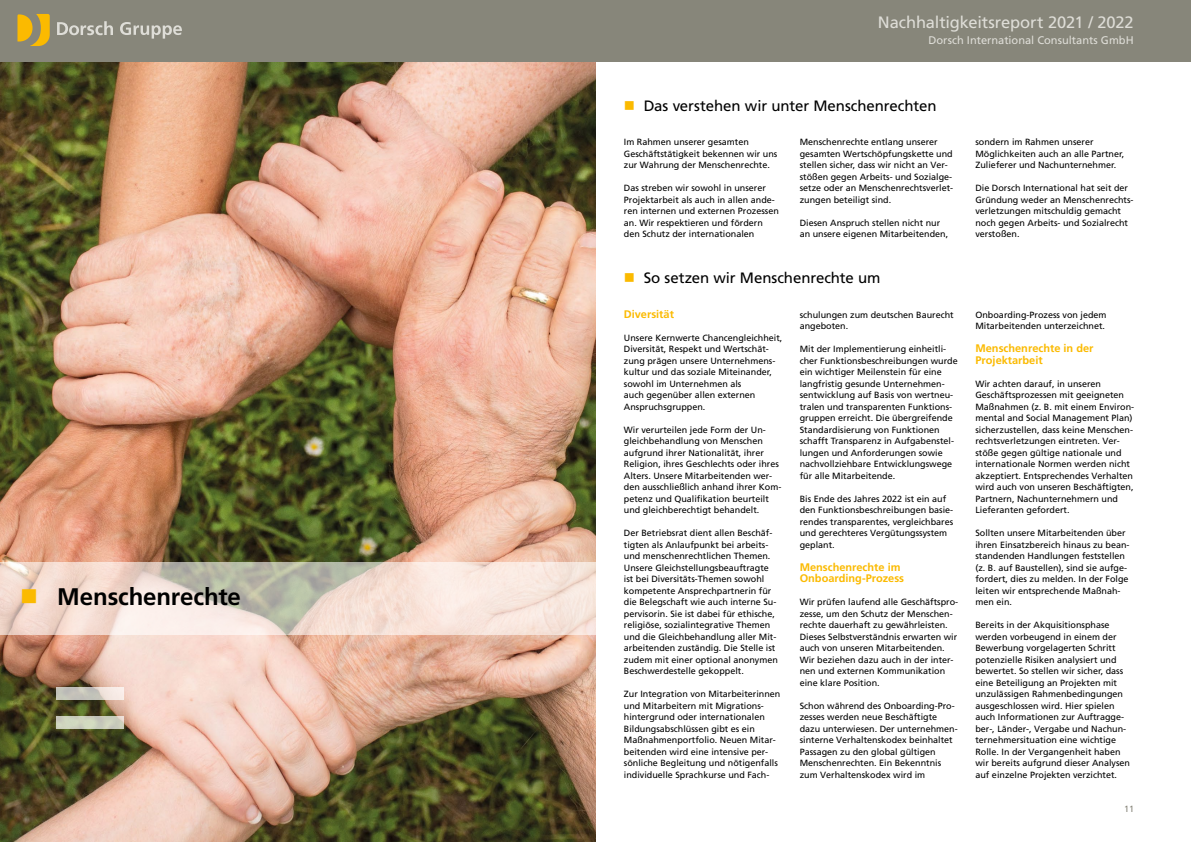
<style>
.page{position:relative;width:1191px;height:842px;background:#fff}
.page>*{position:absolute;margin:0;border:0;box-sizing:border-box;transform-origin:0 0}
.t1{font:700 24px "Frutiger LT Std";letter-spacing:-.005em;color:#000}
.t2{font:16.5px "Frutiger LT Std";letter-spacing:-.01em;color:#deddd7}
.t3{font:15px "Frutiger LT Std";letter-spacing:-.005em;color:#000}
.t4{font:11.1px "Frutiger LT Std";color:#deddd7}
.t5{font:700 11px/11.5px "Frutiger LT Std";color:#fbba00}
.t6{font:9px/11.5px "Frutiger LT Std";color:#000}
.t7{font:9px "Frutiger LT Std";color:#87867a}
</style>
<div class="page">
<div style="left:0;top:0;width:1191px;height:62px;background:#87867a"></div>
<svg style="left:17px;top:14px;width:33px;height:32px"></svg>
<svg style="left:57px;top:21px;width:56px;height:14px"></svg>
<svg style="left:120px;top:22px;width:62px;height:17px"></svg>
<img style="left:0;top:62px;width:595px;height:780px">
<svg style="left:0;top:562px;width:595px;height:73px;background:#e9d9cf"></svg>
<svg style="left:57px;top:687px;width:67px;height:12px"></svg>
<svg style="left:57px;top:716px;width:67px;height:12px"></svg>
<svg style="left:22px;top:589px;width:14px;height:14px"></svg>
<h1 class="t1" style="left:57px;top:583px;width:185px">Menschenrechte</h1>
<h2 class="t2" style="left:878px;top:13px;width:257px">Nachhaltigkeitsreport 2021 / 2022</h2>
<p class="t4" style="left:928px;top:34px;width:207px">Dorsch International Consultants GmbH</p>
<h3 class="t3" style="left:643px;top:97px;width:294px">Das verstehen wir unter Menschenrechten</h3>
<p class="t6" style="left:799px;top:136px;width:155px">Menschenrechte entlang unserer gesamten Wertschöpfungskette und stellen sicher, dass wir nicht an Ver&shy;stößen gegen Arbeits- und Sozialge&shy;setze oder an Menschenrechtsverlet&shy;zungen beteiligt sind.</p>
<p class="t6" style="left:799px;top:217px;width:150px">Diesen Anspruch stellen nicht nur an unsere eigenen Mitarbeitenden,</p>
<p class="t6" style="left:624px;top:136px;width:155px">Im Rahmen unserer gesamten<br>Geschäftstätigkeit bekennen wir uns zur Wahrung der Menschenrechte.</p>
<p class="t6" style="left:624px;top:182px;width:157px">Das streben wir sowohl in unserer Projektarbeit als auch in allen ande&shy;ren internen und externen Prozessen an. Wir respektieren und fördern den Schutz der internationalen</p>
<h3 class="t3" style="left:643px;top:269px;width:238px">So setzen wir Menschenrechte um</h3>
<p class="t5" style="left:624px;top:308px;width:52px">Diversität</p>
<p class="t6" style="left:624px;top:332px;width:160px">Unsere Kernwerte Chancengleichheit,<br>Diversität, Respekt und Wertschät&shy;zung prägen unsere Unternehmens&shy;kultur und das soziale Miteinander, sowohl im Unternehmen als<br>auch gegenüber allen externen<br>Anspruchsgruppen.</p>
<p class="t6" style="left:624px;top:424px;width:159px">Wir verurteilen jede Form der Un&shy;gleichbehandlung von Menschen aufgrund ihrer Nationalität, ihrer Religion, ihres Geschlechts oder ihres Alters. Unsere Mitarbeitenden wer&shy;den ausschließlich anhand ihrer Kom&shy;petenz und Qualifikation beurteilt und gleichberechtigt behandelt.</p>
<p class="t6" style="left:624px;top:527px;width:156px">Der Betriebsrat dient allen Beschäf&shy;tigten als Anlaufpunkt bei arbeits&shy;und menschenrechtlichen Themen.<br>Unsere Gleichstellungsbeauftragte ist bei Diversitäts-Themen sowohl kompetente Ansprechpartnerin für die Belegschaft wie auch interne Su&shy;pervisorin. Sie ist dabei für ethische, religiöse, sozialintegrative Themen und die Gleichbehandlung aller Mit&shy;arbeitenden zuständig. Die Stelle ist zudem mit einer optional anonymen Beschwerdestelle gekoppelt.</p>
<p class="t6" style="left:624px;top:688px;width:158px">Zur Integration von Mitarbeiterinnen und Mitarbeitern mit Migrations&shy;hintergrund oder internationalen Bildungsabschlüssen gibt es ein Maßnahmenportfolio. Neuen Mitar&shy;beitenden wird eine intensive per&shy;sönliche Begleitung und nötigenfalls individuelle Sprachkurse und Fach-</p>
<p class="t6" style="left:799px;top:309px;width:156px">schulungen zum deutschen Baurecht angeboten.</p>
<p class="t6" style="left:799px;top:343px;width:160px">Mit der Implementierung einheitli&shy;cher Funktionsbeschreibungen wurde ein wichtiger Meilenstein für eine langfristig gesunde Unternehmen&shy;sentwicklung auf Basis von wertneu&shy;tralen und transparenten Funktions&shy;gruppen erreicht. Die übergreifende Standardisierung von Funktionen schafft Transparenz in Aufgabenstel&shy;lungen und Anforderungen sowie nachvollziehbare Entwicklungswege für alle Mitarbeitende.</p>
<p class="t6" style="left:799px;top:493px;width:155px">Bis Ende des Jahres 2022 ist ein auf den Funktionsbeschreibungen basie&shy;rendes transparentes, vergleichbares und gerechteres Vergütungssystem geplant.</p>
<p class="t5" style="left:799px;top:561px;width:106px">Menschenrechte im<br>Onboarding-Prozess</p>
<p class="t6" style="left:799px;top:596px;width:160px">Wir prüfen laufend alle Geschäftspro&shy;zesse, um den Schutz der Menschen&shy;rechte dauerhaft zu gewährleisten.<br>Dieses Selbstverständnis erwarten wir auch von unseren Mitarbeitenden.<br>Wir beziehen dazu auch in der inter&shy;nen und externen Kommunikation eine klare Position.</p>
<p class="t6" style="left:799px;top:700px;width:160px">Schon während des Onboarding-Pro&shy;zesses werden neue Beschäftigte dazu unterwiesen. Der unternehmen&shy;sinterne Verhaltenskodex beinhaltet Passagen zu den global gültigen Menschenrechten. Ein Bekenntnis zum Verhaltenskodex wird im</p>
<p class="t6" style="left:975px;top:136px;width:150px">sondern im Rahmen unserer<br>Möglichkeiten auch an alle Partner,<br>Zulieferer und Nachunternehmer.</p>
<p class="t6" style="left:975px;top:182px;width:160px">Die Dorsch International hat seit der<br>Gründung weder an Menschenrechts&shy;verletzungen mitschuldig gemacht noch gegen Arbeits- und Sozialrecht verstoßen.</p>
<p class="t6" style="left:975px;top:309px;width:133px">Onboarding-Prozess von jedem<br>Mitarbeitenden unterzeichnet.</p>
<p class="t5" style="left:975px;top:343px;width:119px">Menschenrechte in der<br>Projektarbeit</p>
<p class="t6" style="left:975px;top:378px;width:160px">Wir achten darauf, in unseren Geschäftsprozessen mit geeigneten Maßnahmen (z. B. mit einem Environ&shy;mental and Social Management Plan) sicherzustellen, dass keine Menschen&shy;rechtsverletzungen eintreten. Ver&shy;stöße gegen gültige nationale und internationale Normen werden nicht akzeptiert. Entsprechendes Verhalten wird auch von unseren Beschäftigten, Partnern, Nachunternehmern und Lieferanten gefordert.</p>
<p class="t6" style="left:975px;top:527px;width:156px">Sollten unsere Mitarbeitenden über ihren Einsatzbereich hinaus zu bean&shy;standenden Handlungen feststellen (z. B. auf Baustellen), sind sie aufge&shy;fordert, dies zu melden. In der Folge leiten wir entsprechende Maßnah&shy;men ein.</p>
<p class="t6" style="left:975px;top:619px;width:156px">Bereits in der Akquisitionsphase werden vorbeugend in einem der Bewerbung vorgelagerten Schritt potenzielle Risiken analysiert und bewertet. So stellen wir sicher, dass eine Beteiligung an Projekten mit unzulässigen Rahmenbedingungen ausgeschlossen wird. Hier spielen auch Informationen zur Auftragge&shy;ber-, Länder-, Vergabe und Nachun&shy;ternehmersituation eine wichtige Rolle. In der Vergangenheit haben wir bereits aufgrund dieser Analysen auf einzelne Projekten verzichtet.</p>
<p class="t7" style="left:1124px;top:804px;width:12px">11</p>
</div>
